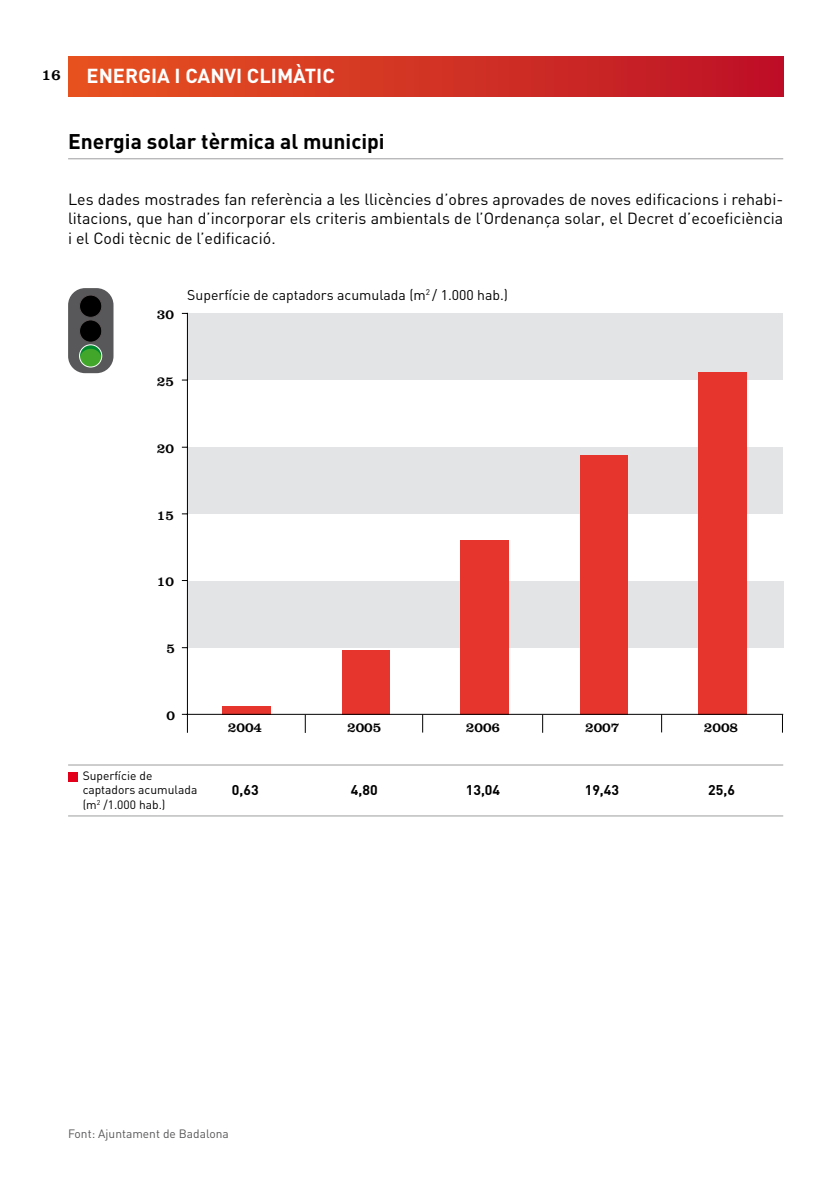
<style>
.page{position:relative;width:840px;height:1191px;background:#fff}
.page>*{position:absolute;margin:0;border:0;box-sizing:border-box;transform-origin:0 0}
.t1{font:700 21px "DIN";color:#000}
.t2{font:700 20px "DIN";color:#fff}
.t3{font:16px/19.2px "DIN";color:#000;text-align:justify}
.t4{font:16px "Clarendon";color:#000}
.t5{font:14px "DIN";color:#000}
.t6{font:14px "Clarendon";color:#000}
.t7{font:700 14px "DIN";color:#000}
.t8{font:12px/14.4px "DIN";color:#000}
.t9{font:12px "DIN";color:#58585a}
</style>
<div class="page">
<hr style="left:68px;top:158px;width:714px;height:1px;background:#9c9d9f">
<div style="left:68px;top:57px;width:714px;height:39px;background:linear-gradient(to right,#e75420,#be1227)"></div>
<div style="left:68px;top:772px;width:10px;height:9px;background:#e2001a"></div>
<hr style="left:68px;top:764px;width:714px;height:1px;background:#9c9d9f">
<hr style="left:68px;top:815px;width:714px;height:1px;background:#9c9d9f">
<div style="left:187px;top:313px;width:595px;height:67px;background:#e3e4e5"></div>
<div style="left:187px;top:447px;width:595px;height:66px;background:#e3e4e5"></div>
<div style="left:188px;top:580px;width:594px;height:67px;background:#e3e4e5"></div>
<div style="left:223px;top:705px;width:48px;height:9px;background:#e5352d"></div>
<div style="left:342px;top:650px;width:47px;height:64px;background:#e5352d"></div>
<div style="left:460px;top:540px;width:48px;height:174px;background:#e5352d"></div>
<div style="left:579px;top:455px;width:48px;height:259px;background:#e5352d"></div>
<div style="left:698px;top:372px;width:48px;height:342px;background:#e5352d"></div>
<hr style="left:187px;top:313px;width:1px;height:419px;background:#000">
<hr style="left:187px;top:714px;width:595px;height:1px;background:#000">
<svg style="left:542px;top:715px;width:1px;height:17px"></svg>
<svg style="left:422px;top:715px;width:1px;height:17px"></svg>
<svg style="left:304px;top:715px;width:1px;height:17px"></svg>
<div style="left:68px;top:288px;width:45px;height:85px;background:#58585a;border-radius:17px"></div>
<div style="left:79px;top:295px;width:23px;height:22px;background:#000;border-radius:50%"></div>
<div style="left:79px;top:294px;width:23px;height:24px;border:1px solid #58585a;border-radius:50%"></div>
<div style="left:79px;top:320px;width:23px;height:22px;background:#000;border-radius:50%"></div>
<div style="left:79px;top:319px;width:23px;height:24px;border:1px solid #58585a;border-radius:50%"></div>
<svg style="left:79px;top:345px;width:23px;height:22px"></svg>
<svg style="left:79px;top:349px;width:23px;height:18px"></svg>
<div style="left:79px;top:344px;width:23px;height:23px;border:1px solid #fff;border-radius:50%"></div>
<p class="t4" style="left:41px;top:65px;width:21px">16</p>
<p class="t2" style="left:86px;top:63px;width:249px">ENERGIA I CANVI CLIMÀTIC</p>
<h1 class="t1" style="left:68px;top:127px;width:318px">Energia solar tèrmica al municipi</h1>
<p class="t3" style="left:68px;top:189px;width:716px">Les dades mostrades fan referència a les llicències d’obres aprovades de noves edificacions i rehabi&shy;litacions, que han d’incorporar els criteris ambientals de l’Ordenança solar, el Decret d’ecoeficiència i el Codi tècnic de l’edificació.</p>
<p class="t6" style="left:157px;top:306px;width:19px">30</p>
<p class="t5" style="left:187px;top:286px;width:322px">Superfície de captadors acumulada (m<sup>2</sup> / 1.000 hab.)</p>
<p class="t6" style="left:157px;top:373px;width:19px">25</p>
<p class="t6" style="left:157px;top:440px;width:19px">20</p>
<p class="t6" style="left:157px;top:507px;width:19px">15</p>
<p class="t6" style="left:157px;top:573px;width:19px">10</p>
<p class="t6" style="left:166px;top:640px;width:10px">5</p>
<p class="t6" style="left:166px;top:707px;width:10px">0</p>
<p class="t8" style="left:83px;top:768px;width:116px">Superfície de captadors acumulada (m<sup>2</sup> /1.000 hab.)</p>
<p class="t6" style="left:228px;top:718px;width:36px">2004</p>
<p class="t6" style="left:347px;top:718px;width:36px">2005</p>
<p class="t6" style="left:465px;top:718px;width:36px">2006</p>
<p class="t6" style="left:584px;top:718px;width:36px">2007</p>
<p class="t6" style="left:703px;top:718px;width:36px">2008</p>
<p class="t7" style="left:232px;top:781px;width:28px">0,63</p>
<p class="t7" style="left:351px;top:781px;width:28px">4,80</p>
<p class="t7" style="left:465px;top:781px;width:36px">13,04</p>
<p class="t7" style="left:584px;top:781px;width:36px">19,43</p>
<p class="t7" style="left:707px;top:781px;width:28px">25,6</p>
<p class="t9" style="left:68px;top:1126px;width:162px">Font: Ajuntament de Badalona</p>
</div>
